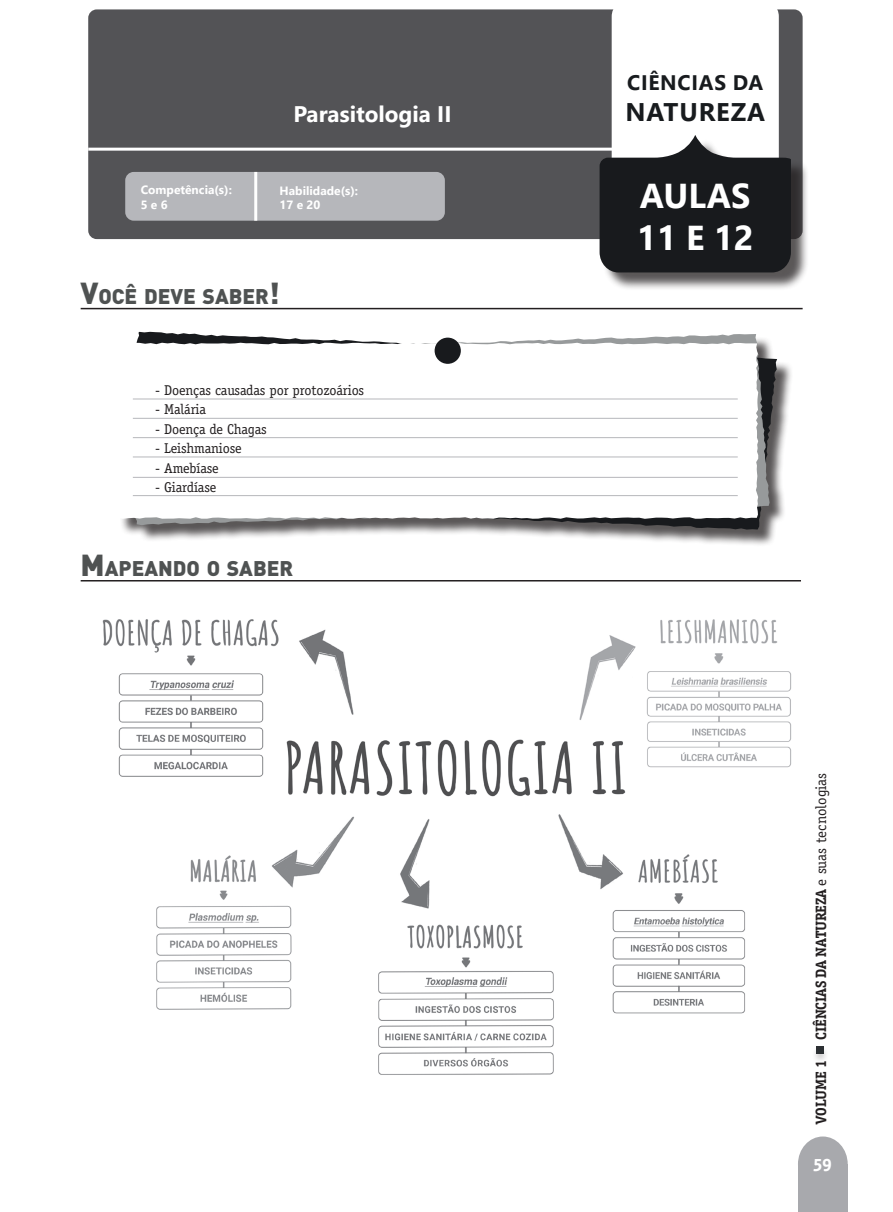
<style>
.page{position:relative;width:893px;height:1212px;background:#fff}
.page>*{position:absolute;margin:0;border:0;box-sizing:border-box;transform-origin:0 0}
.t1{font:700 34.5px "Segoe UI";color:#fff}
.t2{font:700 25.5px "Segoe UI";letter-spacing:.035em;color:#181b1e}
.t3{font:700 22.5px "Segoe UI";color:#fff}
._17_EO_título{font:900 21px "DINOT";color:#4f5252}
.t4{font:700 21px "Segoe UI";letter-spacing:.035em;color:#181b1e}
.t5{font:18px "Secular One";color:#fff}
.t6{font:700 15px "Officina Ser ITC";color:#231f20}
.t7{font:14.25px "Officina Serif Std";letter-spacing:-.01em;color:#231f20}
.t8{font:700 12px "Segoe UI";color:#fff}
.s1{font-size:30px}
.s2{font-family:"Officina Serif Std";font-weight:400}
</style>
<div class="page">
<div style="left:88px;top:9px;width:715px;height:230px;background:#535356;border-radius:9px"></div>
<div style="left:798px;top:1136px;width:50px;height:56px;background:#a8a9ad;border-radius:50%"></div>
<div style="left:798px;top:1165px;width:50px;height:47px;background:#a8a9ad"></div>
<hr style="left:88px;top:148px;width:550px;height:3px;background:#fff">
<div style="left:811px;top:1046px;width:18px;height:17px;background:#231f20;opacity:.21"></div>
<div style="left:816px;top:1046px;width:8px;height:7px;background:#2c3033"></div>
<div style="left:612px;top:0;width:167px;height:261px;background:#fff;border-radius:17px"></div>
<div style="left:602px;top:139px;width:208px;height:152px;background:#231f20;opacity:.75"></div>
<svg style="left:600px;top:135px;width:191px;height:137px;background:#37393b"></svg>
<div style="left:125px;top:172px;width:320px;height:49px;background:#b6b7bb;border-radius:9px"></div>
<hr style="left:254px;top:172px;width:3px;height:49px;background:#fff">
<img style="left:102px;top:619px;width:690px;height:456px">
<hr style="left:81px;top:308px;width:722px;height:1px;background:#231f20">
<hr style="left:81px;top:580px;width:720px;height:1px;background:#231f20">
<div style="left:119px;top:334px;width:675px;height:213px;background:#231f20;opacity:.75"></div>
<svg style="left:120px;top:332px;width:657px;height:197px"></svg>
<svg style="left:123px;top:334px;width:647px;height:191px"></svg>
<svg style="left:119px;top:343px;width:639px;height:176px"></svg>
<div style="left:435px;top:338px;width:26px;height:26px;background:#181a1d;border-radius:50%"></div>
<hr style="left:133px;top:399px;width:605px;height:1px;background:#b6b7bb">
<hr style="left:133px;top:418px;width:605px;height:1px;background:#b6b7bb">
<hr style="left:133px;top:437px;width:605px;height:1px;background:#b6b7bb">
<hr style="left:133px;top:457px;width:605px;height:1px;background:#b6b7bb">
<hr style="left:133px;top:477px;width:605px;height:1px;background:#b6b7bb">
<hr style="left:133px;top:495px;width:605px;height:1px;background:#b6b7bb">
<p class="t8" style="left:141px;top:179px;width:93px">Competência(s):</p>
<p class="t8" style="left:141px;top:193px;width:28px">5 e 6</p>
<p class="t3" style="left:293px;top:92px;width:160px">Parasitologia II</p>
<p class="t8" style="left:280px;top:179px;width:80px">Habilidade(s):</p>
<p class="t8" style="left:280px;top:193px;width:42px">17 e 20</p>
<p class="_17_EO_título" style="left:81px;top:282px;width:201px"><span class="s1">V</span>OCÊ DEVE SABER<span class="s1">!</span></p>
<p class="t7" style="left:155px;top:382px;width:210px">- Doenças causadas por protozoários</p>
<p class="t7" style="left:155px;top:401px;width:52px">- Malária</p>
<p class="t7" style="left:155px;top:421px;width:113px">- Doença de Chagas</p>
<p class="t7" style="left:155px;top:440px;width:88px">- Leishmaniose</p>
<p class="t7" style="left:155px;top:460px;width:65px">- Amebíase</p>
<p class="t7" style="left:155px;top:479px;width:63px">- Giardíase</p>
<p class="_17_EO_título" style="left:81px;top:554px;width:214px"><span class="s1">M</span>APEANDO O SABER</p>
<p class="t4" style="left:627px;top:63px;width:138px">CIÊNCIAS DA</p>
<p class="t2" style="left:625px;top:88px;width:141px">NATUREZA</p>
<p class="t1" style="left:640px;top:163px;width:112px">AULAS</p>
<p class="t1" style="left:637px;top:205px;width:118px">11 E 12</p>
<p class="t6" style="left:812px;top:1040px;width:268px;rotate:-90deg">CIÊNCIAS DA NATUREZA <span class="s2">e suas tecnologias</span></p>
<p class="t6" style="left:812px;top:1124px;width:66px;rotate:-90deg">VOLUME 1</p>
<p class="t5" style="left:814px;top:1152px;width:20px">59</p>
</div>
